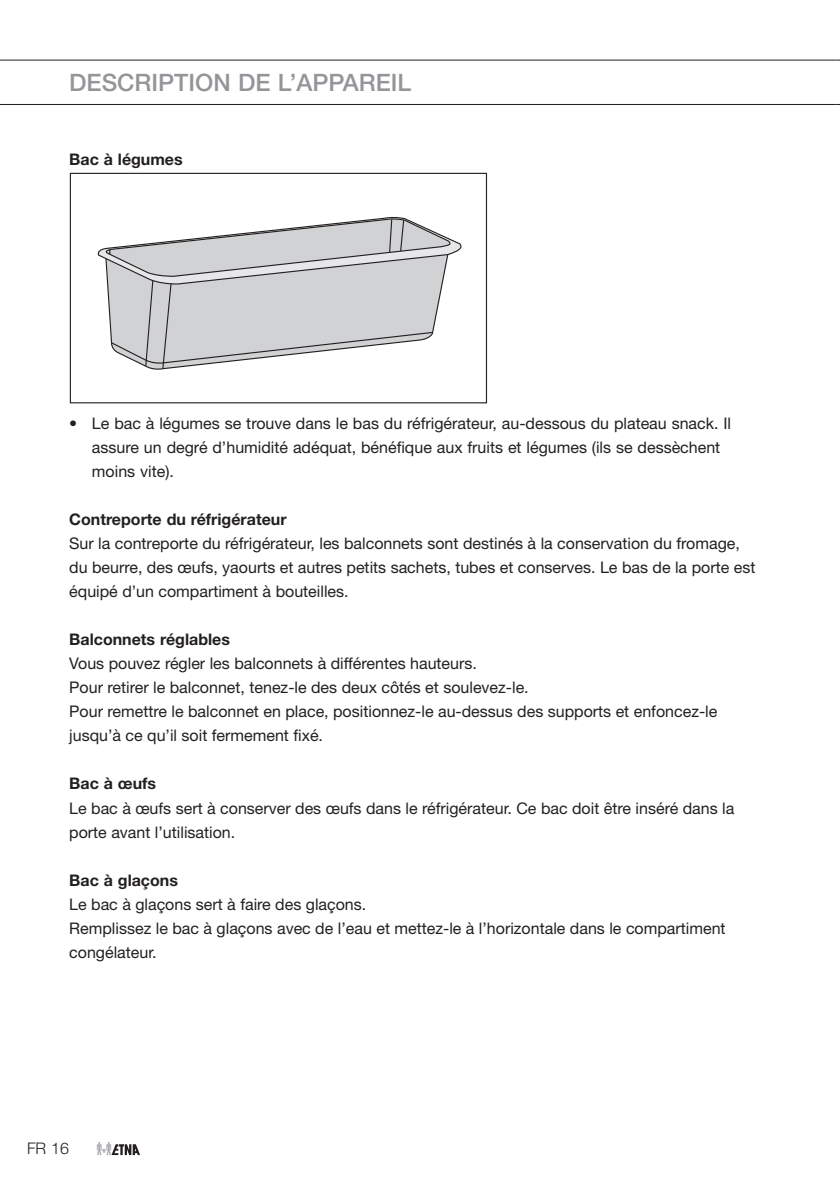
<style>
.page{position:relative;width:840px;height:1187px;background:#fff}
.page>*{position:absolute;margin:0;border:0;box-sizing:border-box;transform-origin:0 0}
.t1{font:500 24px "Helvetica Neue LT Std";color:#939598}
.t2{font:16px/24px "Helvetica Neue LT Std";color:#231f20}
.t3{font:700 16px "Helvetica Neue LT Std";color:#231f20}
.t4{font:300 16px "Helvetica Neue LT Std";color:#231f20}
</style>
<div class="page">
<hr style="left:0;top:60px;width:836px;height:1px;background:#231f20">
<hr style="left:0;top:104px;width:836px;height:1px;background:#231f20">
<svg style="left:97px;top:1142px;width:43px;height:13px"></svg>
<svg style="left:69px;top:172px;width:418px;height:232px"></svg>
<h1 class="t1" style="left:69px;top:68px;width:343px">DESCRIPTION DE L’APPAREIL</h1>
<p class="t3" style="left:69px;top:150px;width:115px">Bac à légumes</p>
<p class="t2" style="left:92px;top:411px;width:640px;text-indent:-23px">• Le bac à légumes se trouve dans le bas du réfrigérateur, au-dessous du plateau snack. Il assure un degré d’humidité adéquat, bénéfique aux fruits et légumes (ils se dessèchent moins vite).</p>
<p class="t3" style="left:69px;top:510px;width:219px">Contreporte du réfrigérateur</p>
<p class="t2" style="left:69px;top:531px;width:687px">Sur la contreporte du réfrigérateur, les balconnets sont destinés à la conservation du fromage, du beurre, des œufs, yaourts et autres petits sachets, tubes et conserves. Le bas de la porte est équipé d’un compartiment à bouteilles.</p>
<p class="t3" style="left:69px;top:630px;width:162px">Balconnets réglables</p>
<p class="t2" style="left:69px;top:651px;width:649px">Vous pouvez régler les balconnets à différentes hauteurs.<br>Pour retirer le balconnet, tenez-le des deux côtés et soulevez-le.<br>Pour remettre le balconnet en place, positionnez-le au-dessus des supports et enfoncez-le jusqu’à ce qu’il soit fermement fixé.</p>
<p class="t3" style="left:69px;top:774px;width:88px">Bac à œufs</p>
<p class="t2" style="left:69px;top:795px;width:666px">Le bac à œufs sert à conserver des œufs dans le réfrigérateur. Ce bac doit être inséré dans la porte avant l’utilisation.</p>
<p class="t3" style="left:69px;top:870px;width:110px">Bac à glaçons</p>
<p class="t2" style="left:69px;top:891px;width:658px">Le bac à glaçons sert à faire des glaçons.<br>Remplissez le bac à glaçons avec de l’eau et mettez-le à l’horizontale dans le compartiment congélateur.</p>
<p class="t4" style="left:27px;top:1138px;width:43px">FR 16</p>
</div>
